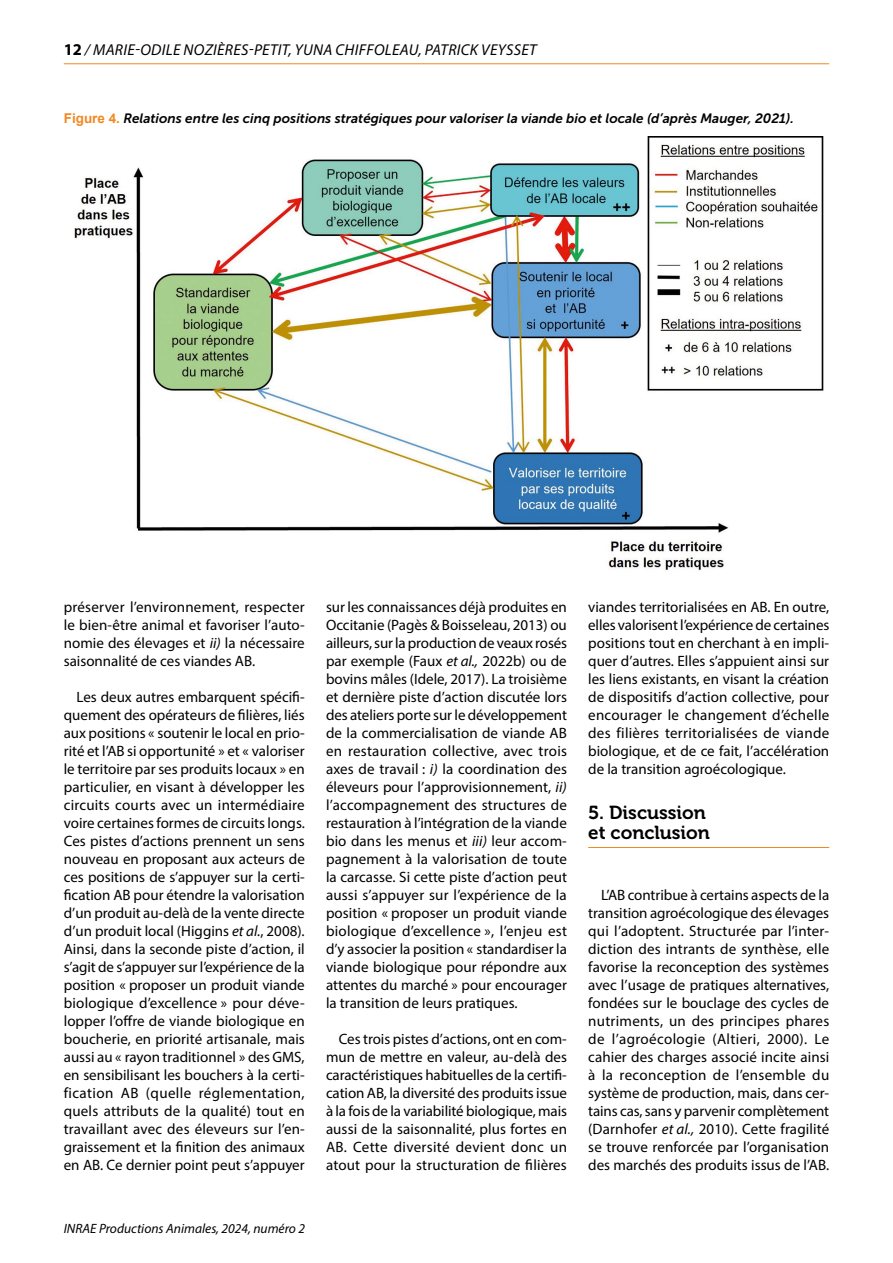
<style>
.page{position:relative;width:893px;height:1263px;background:#fff}
.page>*{position:absolute;margin:0;border:0;box-sizing:border-box;transform-origin:0 0}
.t1{font:18.75px/19.5px "Museo 700";color:#000}
.t2{font:italic 15.75px "Myriad Pro";letter-spacing:.02em;color:#000}
.t3{font:15px/18px "Myriad Pro";color:#000;text-align:justify}
.t4{font:italic 13.5px "Museo Sans 700";color:#000}
.t5{font:italic 13.5px "Myriad Pro";color:#000}
.s1{font-weight:700;font-style:normal;font-size:16.5px}
.s2{font-family:"Arial";font-weight:700;font-style:normal;color:#f18922}
.s3{font-style:italic}
</style>
<div class="page">
<hr style="left:64px;top:63px;width:765px;height:1px;background:#f18922">
<hr style="left:588px;top:847px;width:241px;height:1px;background:#f18922">
<img style="left:74px;top:136px;width:750px;height:435px">
<p class="t2" style="left:64px;top:40px;width:51px"><span class="s1">12</span> / MARIE</p>
<p class="t2" style="left:135px;top:40px;width:58px">-ODILE NOZIÈRES</p>
<p class="t2" style="left:249px;top:40px;width:14px">-PETIT</p>
<p class="t2" style="left:288px;top:40px;width:25px">, YUNA</p>
<p class="t2" style="left:336px;top:40px;width:10px">CHIFFOLEAU</p>
<p class="t2" style="left:419px;top:40px;width:23px">, PATRIC</p>
<p class="t2" style="left:470px;top:40px;width:21px">K VEYSSET</p>
<p class="t4" style="left:64px;top:111px;width:732px"><span class="s2">Figure 4.</span> Relations entre les cinq positions stratégiques pour valoriser la viande bio et locale (d’après Mauger, 2021).</p>
<p class="t3" style="left:64px;top:598px;width:242px">préserver l’environnement, respecter le bien-être animal et favoriser l’auto&shy;nomie des élevages et <span class="s3">II)</span> la nécessaire saisonnalité de ces viandes AB.</p>
<p class="t3" style="left:64px;top:688px;width:243px;text-indent:13px">Les deux autres embarquent spécifi&shy;quement des opérateurs de filières, liés aux positions « soutenir le local en prio&shy;rité et l’AB si opportunité » et « valoriser le territoire par ses produits locaux » en particulier, en visant à développer les circuits courts avec un intermédiaire voire certaines formes de circuits longs.<br>Ces pistes d’actions prennent un sens nouveau en proposant aux acteurs de ces positions de s’appuyer sur la certi&shy;fication AB pour étendre la valorisation d’un produit au-delà de la vente directe d’un produit local (Higgins <span class="s3">ET AL.</span>, 2008).<br>Ainsi, dans la seconde piste d’action, il s’agit de s’appuyer sur l’expérience de la position « proposer un produit viande biologique d’excellence » pour déve&shy;lopper l’offre de viande biologique en boucherie, en priorité artisanale, mais aussi au « rayon traditionnel » des GMS, en sensibilisant les bouchers à la certi&shy;fication AB (quelle réglementation, quels attributs de la qualité) tout en travaillant avec des éleveurs sur l’en&shy;graissement et la finition des animaux en AB. Ce dernier point peut s’appuyer</p>
<p class="t5" style="left:64px;top:1220px;width:243px">INRAE PRODUCTIONS ANIMALES, 2024, NUMÉRO 2</p>
<p class="t3" style="left:326px;top:598px;width:243px">sur les connaissances déjà produites en Occitanie (Pagès &amp; Boisseleau, 2013) ou ailleurs, sur la production de veaux rosés par exemple (Faux <span class="s3">ET AL.,</span> 2022b) ou de bovins mâles (Idele, 2017). La troisième et dernière piste d’action discutée lors des ateliers porte sur le développement de la commercialisation de viande AB en restauration collective, avec trois axes de travail : <span class="s3">I)</span> la coordination des éleveurs pour l’approvisionnement, <span class="s3">II) </span>l’accompagnement des structures de restauration à l’intégration de la viande bio dans les menus et <span class="s3">III)</span> leur accom&shy;pagnement à la valorisation de toute la carcasse. Si cette piste d’action peut aussi s’appuyer sur l’expérience de la position « proposer un produit viande biologique d’excellence », l’enjeu est d’y associer la position « standardiser la viande biologique pour répondre aux attentes du marché » pour encourager la transition de leurs pratiques.</p>
<p class="t3" style="left:326px;top:1030px;width:243px;text-indent:13px">Ces trois pistes d’actions, ont en com&shy;mun de mettre en valeur, au-delà des caractéristiques habituelles de la certifi&shy;cation AB, la diversité des produits issue à la fois de la variabilité biologique, mais aussi de la saisonnalité, plus fortes en AB. Cette diversité devient donc un atout pour la structuration de filières</p>
<p class="t3" style="left:588px;top:598px;width:243px">viandes territorialisées en AB. En outre, elles valorisent l’expérience de certaines positions tout en cherchant à en impli&shy;quer d’autres. Elles s’appuient ainsi sur les liens existants, en visant la création de dispositifs d’action collective, pour encourager le changement d’échelle des filières territorialisées de viande biologique, et de ce fait, l’accélération de la transition agroécologique.</p>
<p class="t1" style="left:588px;top:803px;width:123px">5. Discussion et conclusion</p>
<p class="t3" style="left:588px;top:886px;width:243px;text-indent:13px">L’AB contribue à certains aspects de la transition agroécologique des élevages qui l’adoptent. Structurée par l’inter&shy;diction des intrants de synthèse, elle favorise la reconception des systèmes avec l’usage de pratiques alternatives, fondées sur le bouclage des cycles de nutriments, un des principes phares de l’agroécologie (Altieri, 2000). Le cahier des charges associé incite ainsi à la reconception de l’ensemble du système de production, mais, dans cer&shy;tains cas, sans y parvenir complètement (Darnhofer <span class="s3">ET AL.,</span> 2010). Cette fragilité se trouve renforcée par l’organisation des marchés des produits issus de l’AB.</p>
</div>
